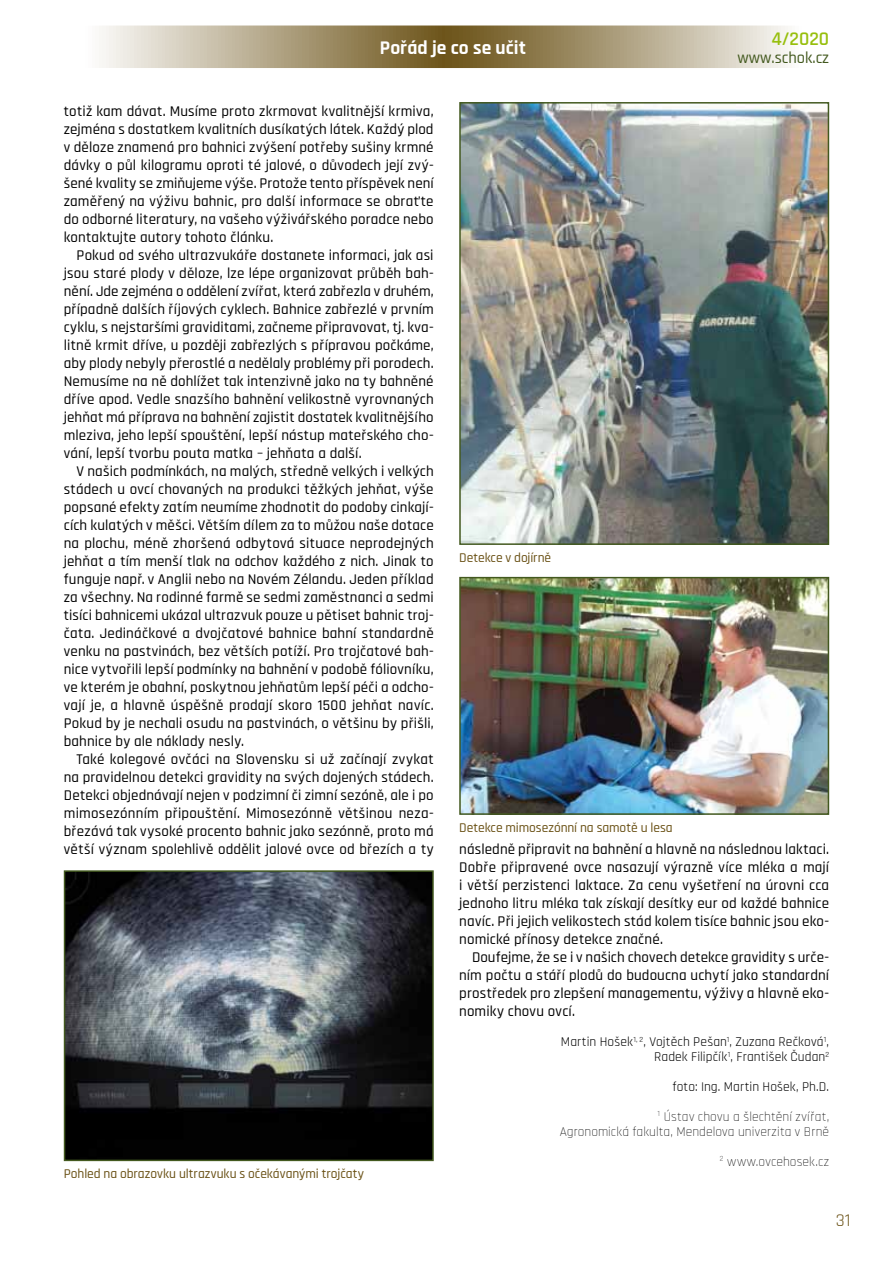
<style>
.page{position:relative;width:893px;height:1263px;background:#fff}
.page>*{position:absolute;margin:0;border:0;box-sizing:border-box;transform-origin:0 0}
.t1{font:700 19.5px "Rajdhani";color:#fff}
.t2{font:600 19.5px "Rajdhani";color:#97bf0d}
.t3{font:18px "Rajdhani";color:#695014}
.t4{font:500 16.5px "Rajdhani";color:#43591f}
.t5{font:500 15px/18px "Rajdhani";letter-spacing:.01em;color:#000;text-align:justify}
.t6{font:13.5px/15px "Rajdhani";letter-spacing:.01em;color:#000;text-align:right}
.t7{font:500 13.5px "Rajdhani";color:#695014}
.t8{font:300 13.5px/15px "Rajdhani";letter-spacing:.01em;color:#000;text-align:right}
</style>
<div class="page">
<svg style="left:0;top:26px;width:893px;height:42px"></svg>
<img style="left:462px;top:105px;width:364px;height:437px">
<div style="left:459px;top:102px;width:370px;height:443px;border:2px solid #43591f"></div>
<img style="left:462px;top:580px;width:364px;height:232px">
<div style="left:459px;top:577px;width:370px;height:238px;border:2px solid #43591f"></div>
<img style="left:67px;top:873px;width:364px;height:285px">
<div style="left:64px;top:870px;width:370px;height:291px;border:2px solid #43591f"></div>
<h1 class="t1" style="left:380px;top:36px;width:148px">Pořád je co se učit</h1>
<h1 class="t2" style="left:771px;top:27px;width:59px">4/2020</h1>
<p class="t4" style="left:738px;top:48px;width:93px">www.schok.cz</p>
<p class="t5" style="left:64px;top:103px;width:371px">totiž kam dávat. Musíme proto zkrmovat kvalitnější krmiva, zejména s dostatkem kvalitních dusíkatých látek. Každý plod v děloze znamená pro bahnici zvýšení potřeby sušiny krmné dávky o půl kilogramu oproti té jalové, o důvodech její zvý&shy;šené kvality se zmiňujeme výše. Protože tento příspěvek není zaměřený na výživu bahnic, pro další informace se obraťte do odborné literatury, na vašeho výživářského poradce nebo kontaktujte autory tohoto článku.</p>
<p class="t5" style="left:64px;top:247px;width:371px;text-indent:13px">Pokud od svého ultrazvukáře dostanete informaci, jak asi jsou staré plody v děloze, lze lépe organizovat průběh bah&shy;nění. Jde zejména o oddělení zvířat, která zabřezla v druhém, případně dalších říjových cyklech. Bahnice zabřezlé v prvním cyklu, s nejstaršími graviditami, začneme připravovat, tj. kva&shy;litně krmit dříve, u později zabřezlých s přípravou počkáme, aby plody nebyly přerostlé a nedělaly problémy při porodech.<br>Nemusíme na ně dohlížet tak intenzivně jako na ty bahněné dříve apod. Vedle snazšího bahnění velikostně vyrovnaných jehňat má příprava na bahnění zajistit dostatek kvalitnějšího mleziva, jeho lepší spouštění, lepší nástup mateřského cho&shy;vání, lepší tvorbu pouta matka – jehňata a další.</p>
<p class="t5" style="left:64px;top:463px;width:371px;text-indent:13px">V našich podmínkách, na malých, středně velkých i velkých stádech u ovcí chovaných na produkci těžkých jehňat, výše popsané efekty zatím neumíme zhodnotit do podoby cinkají&shy;cích kulatých v měšci. Větším dílem za to můžou naše dotace na plochu, méně zhoršená odbytová situace neprodejných jehňat a tím menší tlak na odchov každého z nich. Jinak to funguje např. v Anglii nebo na Novém Zélandu. Jeden příklad za všechny. Na rodinné farmě se sedmi zaměstnanci a sedmi tisíci bahnicemi ukázal ultrazvuk pouze u pětiset bahnic troj&shy;čata. Jedináčkové a dvojčatové bahnice bahní standardně venku na pastvinách, bez větších potíží. Pro trojčatové bah&shy;nice vytvořili lepší podmínky na bahnění v podobě fóliovníku, ve kterém je obahní, poskytnou jehňatům lepší péči a odcho&shy;vají je, a hlavně úspěšně prodají skoro 1500 jehňat navíc.<br>Pokud by je nechali osudu na pastvinách, o většinu by přišli, bahnice by ale náklady nesly.</p>
<p class="t5" style="left:64px;top:751px;width:371px;text-indent:13px">Také kolegové ovčáci na Slovensku si už začínají zvykat na pravidelnou detekci gravidity na svých dojených stádech.<br>Detekci objednávají nejen v podzimní či zimní sezóně, ale i po mimosezónním připouštění. Mimosezónně většinou neza&shy;březává tak vysoké procento bahnic jako sezónně, proto má větší význam spolehlivě oddělit jalové ovce od březích a ty</p>
<p class="t7" style="left:64px;top:1166px;width:302px">Pohled na obrazovku ultrazvuku s očekávanými trojčaty</p>
<p class="t7" style="left:459px;top:549px;width:93px">Detekce v dojírně</p>
<p class="t7" style="left:459px;top:819px;width:215px">Detekce mimosezónní na samotě u lesa</p>
<p class="t5" style="left:459px;top:841px;width:371px">následně připravit na bahnění a hlavně na následnou laktaci.<br>Dobře připravené ovce nasazují výrazně více mléka a mají i větší perzistenci laktace. Za cenu vyšetření na úrovni cca jednoho litru mléka tak získají desítky eur od každé bahnice navíc. Při jejich velikostech stád kolem tisíce bahnic jsou eko&shy;nomické přínosy detekce značné.</p>
<p class="t5" style="left:459px;top:949px;width:371px;text-indent:13px">Doufejme, že se i v našich chovech detekce gravidity s urče&shy;ním počtu a stáří plodů do budoucna uchytí jako standardní prostředek pro zlepšení managementu, výživy a hlavně eko&shy;nomiky chovu ovcí.</p>
<p class="t6" style="left:561px;top:1034px;width:270px">Martin Hošek<sup>1,</sup> <sup>2</sup>, Vojtěch Pešan<sup>1</sup>, Zuzana Rečková<sup>1</sup>,<br>Radek Filipčík<sup>1</sup>, František Čudan<sup>2</sup></p>
<p class="t6" style="left:672px;top:1079px;width:158px">foto: Ing. Martin Hošek, Ph.D.</p>
<p class="t8" style="left:560px;top:1109px;width:271px"><sup>1</sup> Ústav chovu a šlechtění zvířat,<br>Agronomická fakulta, Mendelova univerzita v Brně</p>
<p class="t8" style="left:720px;top:1154px;width:111px"><sup>2</sup> www.ovcehosek.cz</p>
<p class="t3" style="left:836px;top:1209px;width:16px">31</p>
</div>
